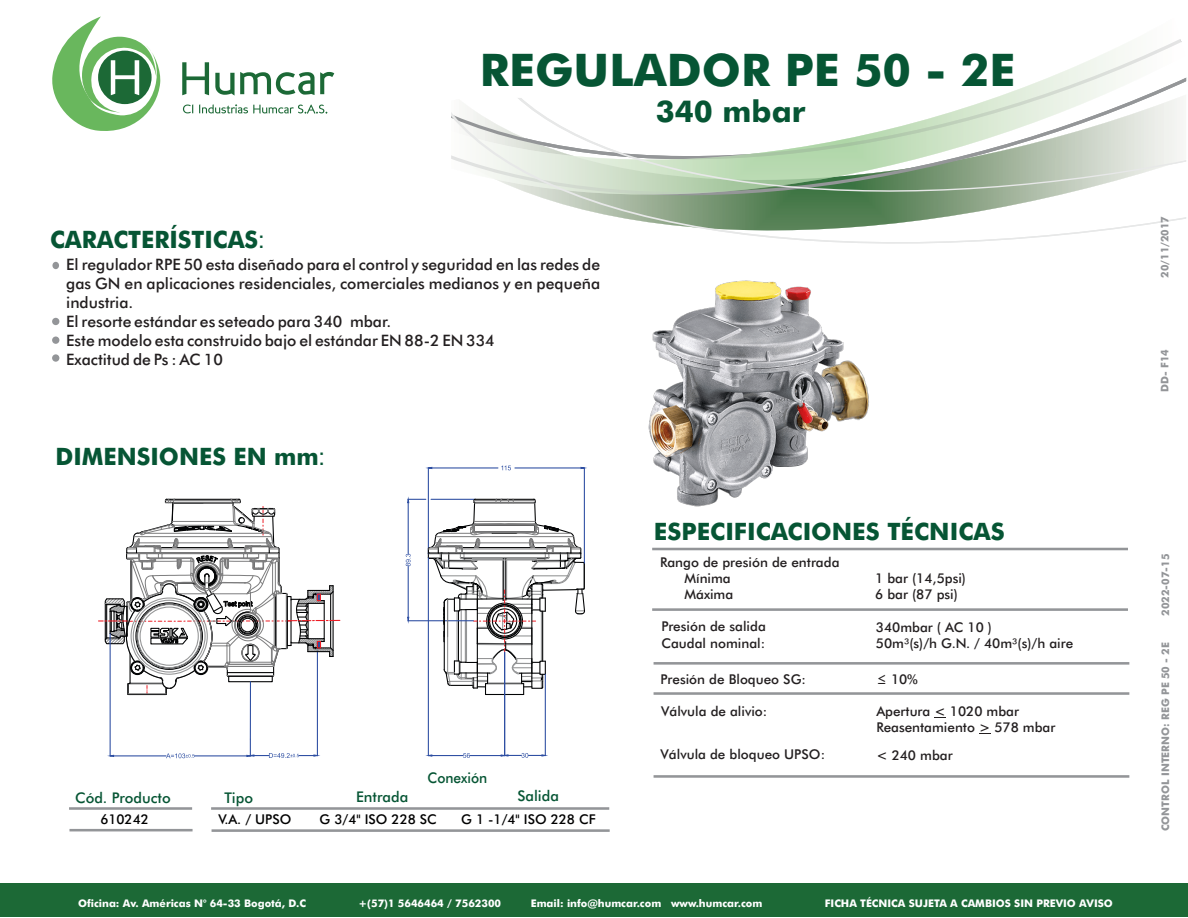
<style>
.page{position:relative;width:1188px;height:918px;background:#fff}
.page>*{position:absolute;margin:0;border:0;box-sizing:border-box;transform-origin:0 0}
.t1{font:700 45px "Futura BT";color:#065534}
.t2{font:700 30px "Futura BT";color:#065534}
.t3{font:700 24px "Futura BT";color:#065534}
.t4{font:500 15.75px/18.9px "Futura BT";color:#231f20}
.t5{font:500 14.7px "Futura BT";color:#065534}
.t6{font:500 14.7px "Futura BT";color:#065534;scale:.93 1}
.t7{font:500 13.5px/16.2px "Futura BT";color:#231f20}
.t8{font:500 13.5px "Futura BT";color:#000}
.t9{font:700 10.5px "Futura BT";color:#fff}
.t10{font:700 10.5px "Futura BT";color:#939598}
.s1{font-family:"Arial";font-weight:400}
.s2{font-family:"Microsoft Ya Hei";font-weight:400;font-size:14.25px}
</style>
<div class="page">
<svg style="left:182px;top:62px;width:27px;height:33px"></svg>
<svg style="left:215px;top:72px;width:119px;height:24px"></svg>
<svg style="left:52px;top:16px;width:109px;height:115px"></svg>
<svg style="left:183px;top:104px;width:145px;height:10px"></svg>
<svg style="left:451px;top:39px;width:736px;height:205px"></svg>
<div style="left:0;top:883px;width:1188px;height:34px;background:#1c6936"></div>
<div style="left:52px;top:262px;width:7px;height:7px;background:#939598;border-radius:50%"></div>
<div style="left:52px;top:318px;width:7px;height:7px;background:#939598;border-radius:50%"></div>
<hr style="left:69px;top:807px;width:123px;height:3px;background:#939598">
<hr style="left:211px;top:807px;width:398px;height:3px;background:#939598">
<hr style="left:69px;top:829px;width:124px;height:2px;background:#939598">
<hr style="left:212px;top:829px;width:398px;height:3px;background:#939598">
<div style="left:52px;top:354px;width:7px;height:8px;background:#939598;border-radius:50%"></div>
<hr style="left:652px;top:548px;width:476px;height:2px;background:#939598">
<hr style="left:654px;top:662px;width:475px;height:3px;background:#939598">
<hr style="left:652px;top:608px;width:476px;height:3px;background:#939598">
<div style="left:52px;top:337px;width:7px;height:7px;background:#939598;border-radius:50%"></div>
<hr style="left:428px;top:558px;width:1px;height:198px;background:#2d4ea2">
<hr style="left:470px;top:755px;width:31px;height:1px;background:#2d4ea2">
<hr style="left:432px;top:755px;width:31px;height:1px;background:#2d4ea2">
<svg style="left:463px;top:753px;width:7px;height:5px"></svg>
<hr style="left:317px;top:647px;width:1px;height:109px;background:#2d4ea2">
<hr style="left:428px;top:468px;width:1px;height:86px;background:#2d4ea2">
<hr style="left:584px;top:468px;width:1px;height:95px;background:#2d4ea2">
<hr style="left:432px;top:467px;width:66px;height:2px;background:#2d4ea2">
<hr style="left:515px;top:467px;width:66px;height:2px;background:#2d4ea2">
<svg style="left:501px;top:465px;width:10px;height:5px"></svg>
<hr style="left:504px;top:652px;width:1px;height:104px;background:#2d4ea2">
<hr style="left:545px;top:674px;width:1px;height:82px;background:#2d4ea2">
<svg style="left:501px;top:753px;width:46px;height:5px"></svg>
<svg style="left:406px;top:497px;width:179px;height:198px"></svg>
<hr style="left:110px;top:634px;width:1px;height:122px;background:#2d4ea2">
<hr style="left:114px;top:755px;width:52px;height:1px;background:#2d4ea2">
<hr style="left:194px;top:755px;width:53px;height:1px;background:#2d4ea2">
<svg style="left:247px;top:739px;width:72px;height:19px"></svg>
<svg style="left:166px;top:753px;width:28px;height:5px"></svg>
<hr style="left:250px;top:689px;width:1px;height:50px;background:#2d4ea2">
<svg style="left:98px;top:498px;width:242px;height:197px"></svg>
<img style="left:848px;top:360px;width:21px;height:60px">
<img style="left:648px;top:280px;width:200px;height:227px">
<hr style="left:654px;top:775px;width:475px;height:3px;background:#939598">
<hr style="left:654px;top:692px;width:475px;height:3px;background:#939598">
<h3 class="t3" style="left:50px;top:229px;width:216px">CARACTERÍSTICAS<span class="s1">:</span></h3>
<h1 class="t1" style="left:480px;top:52px;width:537px">REGULADOR PE 50 - 2E</h1>
<h2 class="t2" style="left:656px;top:100px;width:151px">340 mbar</h2>
<p class="t4" style="left:66px;top:257px;width:535px">El regulador RPE 50 esta diseñado para el control y seguridad en las redes de gas GN en aplicaciones residenciales, comerciales medianos y en pequeña industria.<br>El resorte estándar es seteado para 340 mbar.<br>Este modelo esta construido bajo el estándar EN 88-2 EN 334<br>Exactitud de Ps : AC 10</p>
<h3 class="t3" style="left:55px;top:447px;width:271px">DIMENSIONES EN mm<span class="s1">:</span></h3>
<p class="t6" style="left:428px;top:772px;width:66px">Conexión</p>
<p class="t5" style="left:75px;top:792px;width:97px">Cód. Producto</p>
<p class="t5" style="left:356px;top:791px;width:54px">Entrada</p>
<p class="t5" style="left:517px;top:790px;width:43px">Salida</p>
<p class="t8" style="left:218px;top:814px;width:74px">V.A. / UPSO</p>
<p class="t8" style="left:320px;top:814px;width:119px">G 3/4" ISO 228 SC</p>
<p class="t8" style="left:461px;top:814px;width:136px">G 1 -1/4" ISO 228 CF</p>
<p class="t5" style="left:224px;top:792px;width:30px">Tipo</p>
<p class="t8" style="left:100px;top:814px;width:50px">610242</p>
<h3 class="t3" style="left:654px;top:521px;width:352px">ESPECIFICACIONES TÉCNICAS</h3>
<p class="t7" style="left:684px;top:555px;width:157px;text-indent:-24px">Rango de presión de entrada<br>Mínima<br>Máxima</p>
<p class="t7" style="left:875px;top:571px;width:92px">1 bar (14,5psi)<br>6 bar (87 psi)</p>
<p class="t7" style="left:661px;top:620px;width:106px">Presión de salida<br>Caudal nominal:</p>
<p class="t7" style="left:876px;top:620px;width:199px">340mbar ( AC 10 )<br>50m³(s)/h G.N. / 40m³(s)/h aire</p>
<p class="t7" style="left:661px;top:672px;width:147px">Presión de Bloqueo SG:</p>
<p class="t7" style="left:876px;top:672px;width:43px"><span class="s2">≤</span> 10%</p>
<p class="t7" style="left:661px;top:704px;width:108px">Válvula de alivio:</p>
<p class="t7" style="left:876px;top:704px;width:181px">Apertura &lt; 1020 mbar<br>Reasentamiento &gt; 578 mbar</p>
<p class="t7" style="left:661px;top:748px;width:166px">Válvula de bloqueo UPSO:</p>
<p class="t7" style="left:876px;top:748px;width:78px">&lt; 240 mbar</p>
<p class="t9" style="left:78px;top:899px;width:229px">Oficina: Av. Américas N° 64-33 Bogotá, D.C</p>
<p class="t9" style="left:359px;top:899px;width:144px">+(57)1 5646464 / 7562300</p>
<p class="t9" style="left:531px;top:899px;width:233px">Email: info@humcar.com www.humcar.com</p>
<p class="t9" style="left:825px;top:899px;width:290px">FICHA TÉCNICA SUJETA A CAMBIOS SIN PREVIO AVISO</p>
<p class="t10" style="left:1161px;top:278px;width:63px;rotate:-90deg">20/11/2017</p>
<p class="t10" style="left:1161px;top:392px;width:44px;rotate:-90deg">DD- F14</p>
<p class="t10" style="left:1161px;top:616px;width:64px;rotate:-90deg">2022-07-15</p>
<p class="t10" style="left:1161px;top:831px;width:190px;rotate:-90deg">CONTROL INTERNO: REG PE 50 - 2E</p>
</div>
